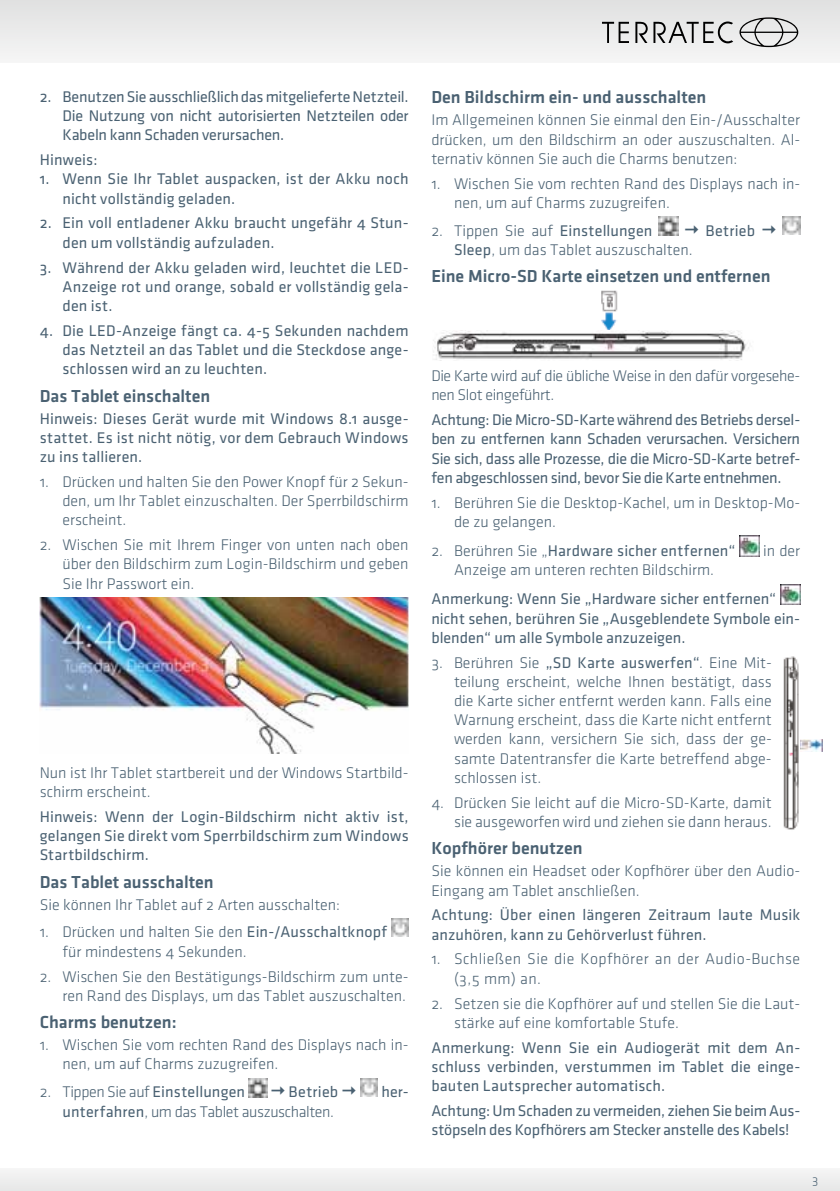
<style>
.page{position:relative;width:840px;height:1191px;background:#fff}
.page>*{position:absolute;margin:0;border:0;box-sizing:border-box;transform-origin:0 0}
.t1{font:500 18px "Klavika";color:#4a6172}
.t2{font:16px/19.2px "Klavika Light OSF";color:#4a6172}
.t3{font:16px/19.2px "Klavika Regular OSF";letter-spacing:.01em;color:#4a6172;text-align:justify}
.t4{font:16px/19.2px "Klavika Light OSF";letter-spacing:-.025em;color:#4a6172}
.t5{font:16px/19.2px "Klavika Regular OSF";letter-spacing:-.015em;color:#4a6172}
.t6{font:16px/19.2px "Klavika Light OSF";letter-spacing:.025em;color:#4a6172}
.t7{font:12.8px "Klavika Light OSF";color:#4a6172}
.s1{font-family:"Klavika Regular OSF"}
.s2{font-family:"Klavika Light OSF"}
</style>
<div class="page">
<div style="left:0;top:1px;width:839px;height:62px;background:#eaebeb"></div>
<div style="left:0;top:1168px;width:839px;height:23px;background:#eee"></div>
<svg style="left:602px;top:22px;width:26px;height:21px"></svg>
<svg style="left:635px;top:22px;width:12px;height:21px"></svg>
<svg style="left:653px;top:22px;width:79px;height:21px"></svg>
<svg style="left:739px;top:17px;width:58px;height:30px"></svg>
<img style="left:40px;top:597px;width:368px;height:156px">
<img style="left:391px;top:918px;width:17px;height:18px">
<img style="left:248px;top:1078px;width:19px;height:19px">
<img style="left:360px;top:1078px;width:17px;height:18px">
<img style="left:658px;top:217px;width:19px;height:19px">
<img style="left:782px;top:217px;width:17px;height:18px">
<img style="left:739px;top:536px;width:19px;height:20px">
<img style="left:780px;top:584px;width:19px;height:20px">
<img style="left:601px;top:291px;width:17px;height:39px">
<img style="left:433px;top:331px;width:316px;height:30px">
<img style="left:800px;top:739px;width:21px;height:12px">
<img style="left:783px;top:656px;width:16px;height:174px">
<p class="t3" style="left:62px;top:88px;width:347px;text-indent:-23px">2. Benutzen Sie ausschließlich das mitgelieferte Netzteil.<br>Die Nutzung von nicht autorisierten Netzteilen oder Kabeln kann Schaden verursachen.</p>
<p class="t3" style="left:40px;top:151px;width:59px">Hinweis:</p>
<p class="t3" style="left:62px;top:170px;width:347px;text-indent:-23px">1. Wenn Sie Ihr Tablet auspacken, ist der Akku noch nicht vollständig geladen.</p>
<p class="t3" style="left:62px;top:214px;width:347px;text-indent:-23px">2. Ein voll entladener Akku braucht ungefähr 4 Stun&shy;den um vollständig aufzuladen.</p>
<p class="t3" style="left:62px;top:258px;width:347px;text-indent:-23px">3. Während der Akku geladen wird, leuchtet die LED-Anzeige rot und orange, sobald er vollständig gela&shy;den ist.</p>
<p class="t3" style="left:62px;top:321px;width:347px;text-indent:-23px">4. Die LED-Anzeige fängt ca. 4-5 Sekunden nachdem das Netzteil an das Tablet und die Steckdose ange&shy;schlossen wird an zu leuchten.</p>
<p class="t1" style="left:40px;top:389px;width:172px">Das Tablet einschalten</p>
<p class="t3" style="left:40px;top:409px;width:370px">Hinweis: Dieses Gerät wurde mit Windows 8.1 ausge&shy;stattet. Es ist nicht nötig, vor dem Gebrauch Windows zu ins tallieren.</p>
<p class="t2" style="left:62px;top:472px;width:347px;text-align:justify;text-indent:-23px">1. Drücken und halten Sie den Power Knopf für 2 Sekun&shy;den, um Ihr Tablet einzuschalten. Der Sperrbildschirm erscheint.</p>
<p class="t2" style="left:62px;top:536px;width:347px;text-align:justify;text-indent:-23px">2. Wischen Sie mit Ihrem Finger von unten nach oben über den Bildschirm zum Login-Bildschirm und geben Sie Ihr Passwort ein.</p>
<p class="t2" style="left:40px;top:763px;width:370px">Nun ist Ihr Tablet startbereit und der Windows Startbild&shy;schirm erscheint.</p>
<p class="t3" style="left:40px;top:807px;width:370px">Hinweis: Wenn der Login-Bildschirm nicht aktiv ist, gelangen Sie direkt vom Sperrbildschirm zum Windows Startbildschirm.</p>
<p class="t1" style="left:40px;top:875px;width:175px">Das Tablet ausschalten</p>
<p class="t2" style="left:40px;top:895px;width:302px">Sie können Ihr Tablet auf 2 Arten ausschalten:</p>
<p class="t2" style="left:62px;top:923px;width:326px;text-indent:-23px">1. Drücken und halten Sie den <span class="s1">Ein-/Ausschaltknopf </span>für mindestens 4 Sekunden.</p>
<p class="t2" style="left:40px;top:967px;width:370px;text-align:right">2. Wischen Sie den Bestätigungs-Bildschirm zum unte&shy;ren Rand des Displays, um das Tablet auszuschalten.</p>
<p class="t1" style="left:40px;top:1015px;width:138px">Charms benutzen:</p>
<p class="t2" style="left:62px;top:1035px;width:347px;text-indent:-23px">1. Wischen Sie vom rechten Rand des Displays nach in&shy;nen, um auf Charms zuzugreifen.</p>
<p class="t4" style="left:40px;top:1083px;width:207px">2. Tippen Sie auf <span class="s1">Einstellungen</span></p>
<p class="t3" style="left:288px;top:1083px;width:51px">Betrieb</p>
<p class="t3" style="left:381px;top:1083px;width:29px">her-</p>
<p class="t4" style="left:62px;top:1102px;width:273px"><span class="s1">unterfahren</span>, um das Tablet auszuschalten.</p>
<p class="t1" style="left:431px;top:91px;width:276px">Den Bildschirm ein- und ausschalten</p>
<p class="t2" style="left:431px;top:111px;width:370px;text-align:justify">Im Allgemeinen können Sie einmal den Ein-/Ausschalter drücken, um den Bildschirm an oder auszuschalten. Al&shy;ternativ können Sie auch die Charms benutzen:</p>
<p class="t2" style="left:454px;top:174px;width:347px;text-indent:-23px">1. Wischen Sie vom rechten Rand des Displays nach in&shy;nen, um auf Charms zuzugreifen.</p>
<p class="t2" style="left:431px;top:221px;width:222px">2. Tippen Sie auf <span class="s1">Einstellungen</span></p>
<p class="t3" style="left:705px;top:221px;width:51px">Betrieb</p>
<p class="t2" style="left:454px;top:241px;width:240px"><span class="s1">Sleep</span>, um das Tablet auszuschalten.</p>
<p class="t1" style="left:431px;top:269px;width:340px">Eine Micro-SD Karte einsetzen und entfernen</p>
<p class="t4" style="left:431px;top:367px;width:370px">Die Karte wird auf die übliche Weise in den dafür vorgesehe&shy;nen Slot eingeführt.</p>
<p class="t3" style="left:431px;top:411px;width:370px">Achtung: Die Micro-SD-Karte während des Betriebs dersel&shy;ben zu entfernen kann Schaden verursachen. Versichern Sie sich, dass alle Prozesse, die die Micro-SD-Karte betref&shy;fen abgeschlossen sind, bevor Sie die Karte entnehmen.</p>
<p class="t2" style="left:454px;top:493px;width:347px;text-indent:-23px">1. Berühren Sie die Desktop-Kachel, um in Desktop-Mo&shy;de zu gelangen.</p>
<p class="t3" style="left:431px;top:541px;width:305px"><span class="s2">2. Berühren Sie „</span>Hardware sicher entfernen“</p>
<p class="t2" style="left:762px;top:541px;width:38px">in der</p>
<p class="t2" style="left:454px;top:561px;width:261px">Anzeige am unteren rechten Bildschirm.</p>
<p class="t3" style="left:431px;top:590px;width:370px;text-align:left">Anmerkung: Wenn Sie „Hardware sicher entfernen“ nicht sehen, berühren Sie „Ausgeblendete Symbole ein&shy;blenden“ um alle Symbole anzuzeigen.</p>
<p class="t2" style="left:454px;top:653px;width:319px;text-align:justify;text-indent:-23px">3. Berühren Sie <span class="s1">„SD Karte auswerfen“</span>. Eine Mit&shy;teilung erscheint, welche Ihnen bestätigt, dass die Karte sicher entfernt werden kann. Falls eine Warnung erscheint, dass die Karte nicht entfernt werden kann, versichern Sie sich, dass der ge&shy;samte Datentransfer die Karte betreffend abge&shy;schlossen ist.</p>
<p class="t2" style="left:431px;top:793px;width:342px;text-align:right">4. Drücken Sie leicht auf die Micro-SD-Karte, damit sie ausgeworfen wird und ziehen sie dann heraus.</p>
<p class="t1" style="left:431px;top:841px;width:153px">Kopfhörer benutzen</p>
<p class="t2" style="left:431px;top:862px;width:370px">Sie können ein Headset oder Kopfhörer über den Audio-<br>Eingang am Tablet anschließen.</p>
<p class="t3" style="left:431px;top:906px;width:370px">Achtung: Über einen längeren Zeitraum laute Musik anzuhören, kann zu Gehörverlust führen.</p>
<p class="t6" style="left:454px;top:950px;width:347px;text-indent:-23px">1. Schließen Sie die Kopfhörer an der Audio-Buchse (3,5 mm) an.</p>
<p class="t2" style="left:454px;top:994px;width:347px;text-indent:-23px">2. Setzen sie die Kopfhörer auf und stellen Sie die Laut&shy;stärke auf eine komfortable Stufe.</p>
<p class="t3" style="left:431px;top:1038px;width:370px">Anmerkung: Wenn Sie ein Audiogerät mit dem An&shy;schluss verbinden, verstummen im Tablet die einge&shy;bauten Lautsprecher automatisch.</p>
<p class="t5" style="left:431px;top:1101px;width:370px">Achtung: Um Schaden zu vermeiden, ziehen Sie beim Aus&shy;stöpseln des Kopfhörers am Stecker anstelle des Kabels!</p>
<p class="t7" style="left:811px;top:1173px;width:8px">3</p>
</div>
